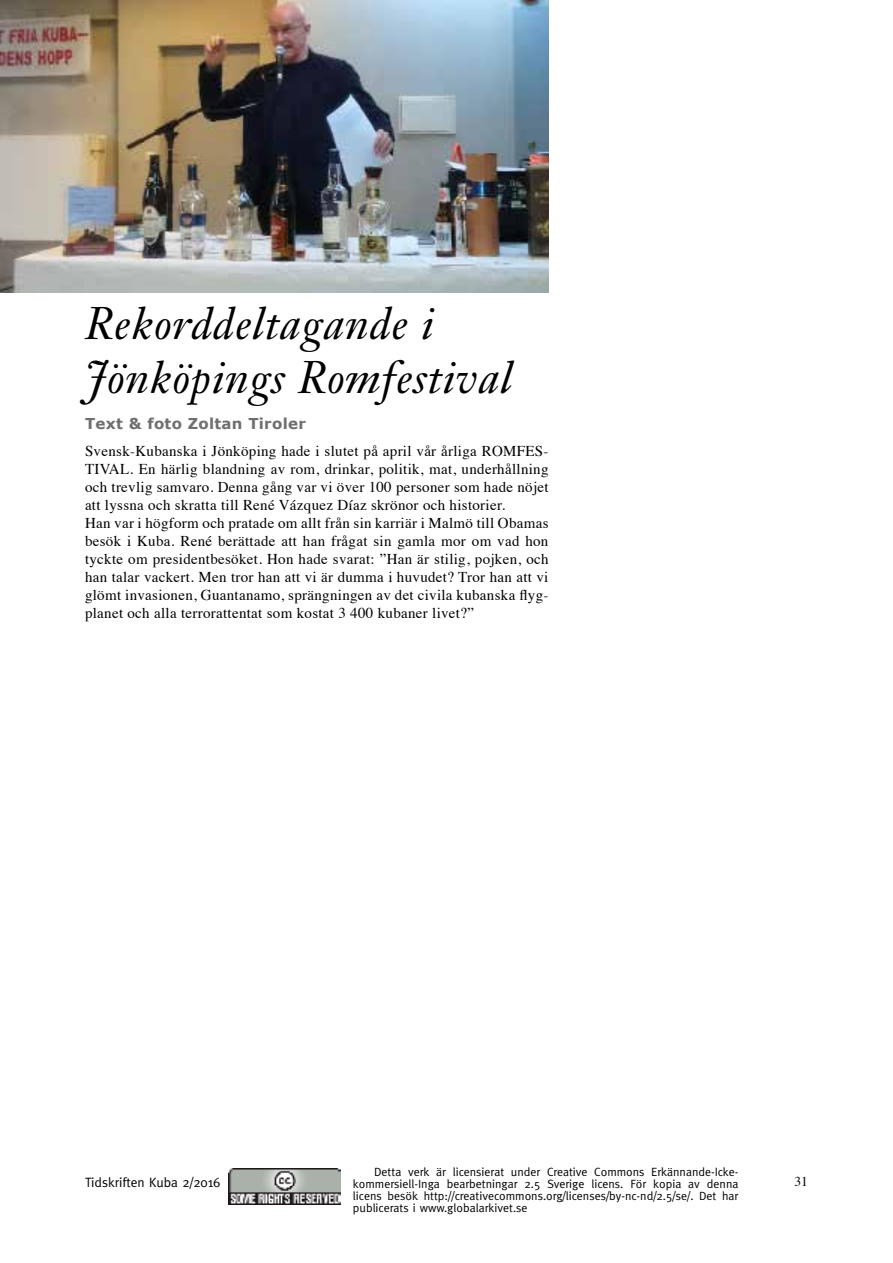
<style>
.page{position:relative;width:893px;height:1263px;background:#fff}
.page>*{position:absolute;margin:0;border:0;box-sizing:border-box;transform-origin:0 0}
.t1{font:italic 45px/54px "Janson Text";letter-spacing:.02em;color:#000}
.t2{font:15px/18px "Times";letter-spacing:.02em;color:#000}
.t3{font:700 15px "Verdana";letter-spacing:.02em;color:#706f6f}
.t4{font:13.5px "Meta";color:#000}
.t5{font:13.5px "Times";color:#000}
.t6{font:12px/12px "Meta";color:#000;text-align:justify}
</style>
<div class="page">
<img style="left:228px;top:1168px;width:113px;height:36px">
<img style="left:0;top:0;width:548px;height:292px">
<h1 class="t1" style="left:85px;top:297px;width:429px">Rekorddeltagande i<br>Jönköpings Romfestival</h1>
<p class="t3" style="left:85px;top:414px;width:222px">Text &amp; foto Zoltan Tiroler</p>
<p class="t2" style="left:85px;top:440px;width:465px">Svensk-Kubanska i Jönköping hade i slutet på april vår årliga ROMFES-TIVAL. En härlig blandning av rom, drinkar, politik, mat, underhållning och trevlig samvaro. Denna gång var vi över 100 personer som hade nöjet att lyssna och skratta till René Vázquez Díaz skrönor och historier.<br>Han var i högform och pratade om allt från sin karriär i Malmö till Obamas besök i Kuba. René berättade att han frågat sin gamla mor om vad hon tyckte om presidentbesöket. Hon hade svarat: ”Han är stilig, pojken, och han talar vackert. Men tror han att vi är dumma i huvudet? Tror han att vi glömt invasionen, Guantanamo, sprängningen av det civila kubanska flyg&shy;planet och alla terrorattentat som kostat 3 400 kubaner livet?”</p>
<p class="t6" style="left:353px;top:1165px;width:387px;text-indent:21px">Detta verk är licensierat under Creative Commons Erkännande-Icke&shy;kommersiell-Inga bearbetningar 2.5 Sverige licens. För kopia av denna licens besök http://creativecommons.org/licenses/by-nc-nd/2.5/se/. Det har publicerats i www.globalarkivet.se</p>
<p class="t4" style="left:85px;top:1174px;width:137px">Tidskriften Kuba 2/2016</p>
<p class="t5" style="left:794px;top:1169px;width:15px">31</p>
</div>
